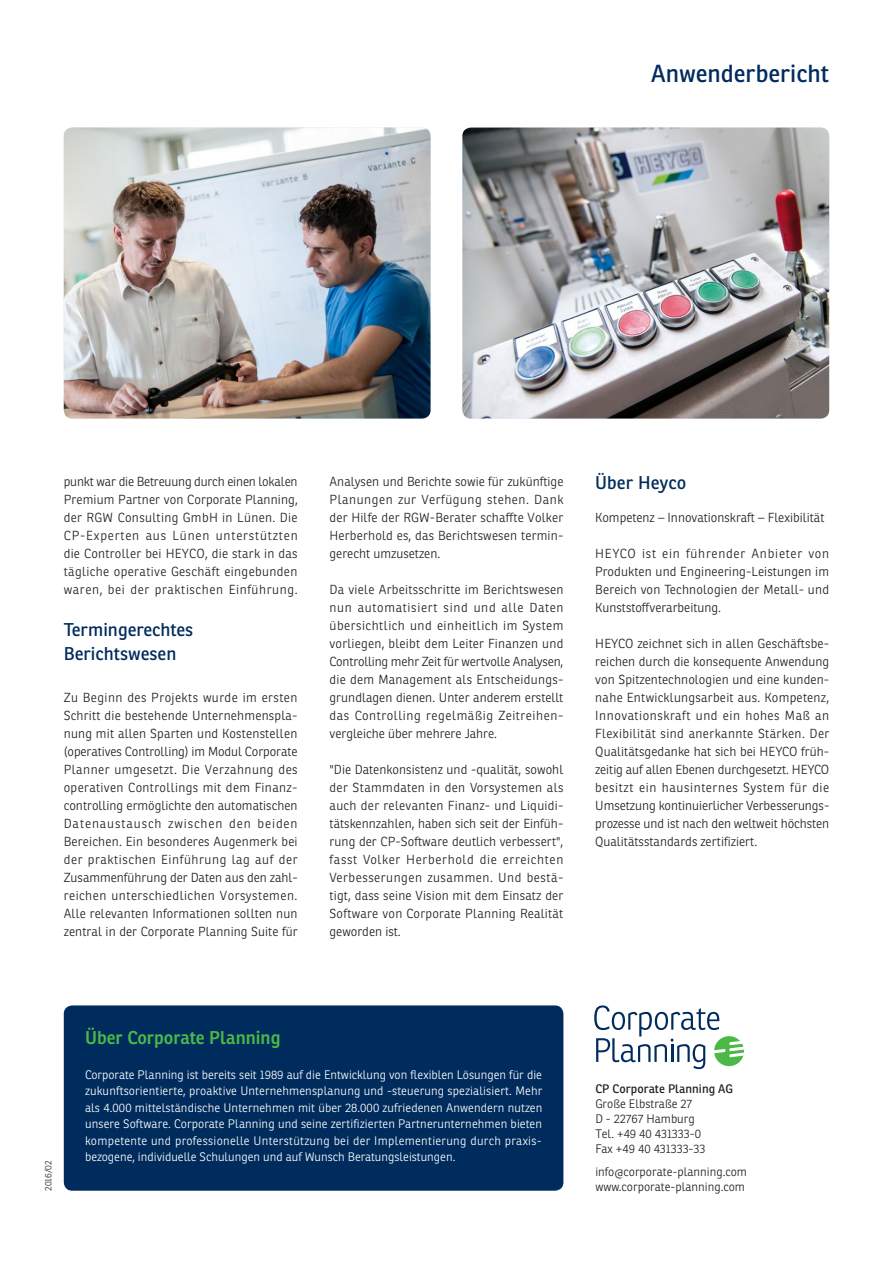
<style>
.page{position:relative;width:893px;height:1263px;background:#fff}
.page>*{position:absolute;margin:0;border:0;box-sizing:border-box;transform-origin:0 0}
.t1{font:24px "Ronnia";color:#002c5d}
.t2{font:18px/24px "Ronnia";color:#002c5d}
.t3{font:600 18px "Ronnia";color:#4cb848}
.t4{font:300 12.75px/18px "Ronnia";letter-spacing:.005em;color:#231f20;text-align:justify}
.t5{font:300 12px/16.5px "Ronnia";letter-spacing:.01em;color:#fff}
.t6{font:300 12px/15px "Ronnia";color:#231f20}
.t7{font:12px "Ronnia";color:#231f20}
.t8{font:300 9px "Ronnia";letter-spacing:-.005em;color:#231f20}
</style>
<div class="page">
<div style="left:64px;top:1005px;width:499px;height:186px;background:#002c5d;border-radius:9px"></div>
<svg style="left:594px;top:1005px;width:150px;height:64px"></svg>
<img style="left:64px;top:128px;width:367px;height:290px">
<img style="left:462px;top:128px;width:367px;height:290px">
<h1 class="t1" style="left:651px;top:58px;width:179px">Anwenderbericht</h1>
<p class="t4" style="left:64px;top:472px;width:235px">punkt war die Betreuung durch einen lokalen Premium Partner von Corporate Planning, der RGW Consulting GmbH in Lünen. Die CP-Experten aus Lünen unterstützten die Controller bei HEYCO, die stark in das tägliche operative Geschäft eingebunden waren, bei der praktischen Einführung.</p>
<h2 class="t2" style="left:64px;top:617px;width:131px">Termingerechtes<br>Berichtswesen</h2>
<p class="t4" style="left:64px;top:688px;width:236px">Zu Beginn des Projekts wurde im ersten Schritt die bestehende Unternehmenspla&shy;nung mit allen Sparten und Kostenstellen (operatives Controlling) im Modul Corporate Planner umgesetzt. Die Verzahnung des operativen Controllings mit dem Finanz&shy;controlling ermöglichte den automatischen Datenaustausch zwischen den beiden Bereichen. Ein besonderes Augenmerk bei der praktischen Einführung lag auf der Zusammenführung der Daten aus den zahl&shy;reichen unterschiedlichen Vorsystemen.<br>Alle relevanten Informationen sollten nun zentral in der Corporate Planning Suite für</p>
<p class="t4" style="left:330px;top:472px;width:235px">Analysen und Berichte sowie für zukünftige Planungen zur Verfügung stehen. Dank der Hilfe der RGW-Berater schaffte Volker Herberhold es, das Berichtswesen termin&shy;gerecht umzusetzen.</p>
<p class="t4" style="left:330px;top:580px;width:236px">Da viele Arbeitsschritte im Berichtswesen nun automatisiert sind und alle Daten übersichtlich und einheitlich im System vorliegen, bleibt dem Leiter Finanzen und Controlling mehr Zeit für wertvolle Analysen, die dem Management als Entscheidungs&shy;grundlagen dienen. Unter anderem erstellt das Controlling regelmäßig Zeitreihen&shy;vergleiche über mehrere Jahre.</p>
<p class="t4" style="left:330px;top:761px;width:236px">"Die Datenkonsistenz und -qualität, sowohl der Stammdaten in den Vorsystemen als auch der relevanten Finanz- und Liquidi&shy;tätskennzahlen, haben sich seit der Einfüh&shy;rung der CP-Software deutlich verbessert", fasst Volker Herberhold die erreichten Verbesserungen zusammen. Und bestä&shy;tigt, dass seine Vision mit dem Einsatz der Software von Corporate Planning Realität geworden ist.</p>
<h2 class="t2" style="left:595px;top:470px;width:92px">Über Heyco</h2>
<p class="t4" style="left:595px;top:508px;width:231px">Kompetenz – Innovationskraft – Flexibilität</p>
<p class="t4" style="left:595px;top:544px;width:235px">HEYCO ist ein führender Anbieter von Produkten und Engineering-Leistungen im Bereich von Technologien der Metall- und Kunststoffverarbeitung.</p>
<p class="t4" style="left:595px;top:634px;width:236px">HEYCO zeichnet sich in allen Geschäftsbe&shy;reichen durch die konsequente Anwendung von Spitzentechnologien und eine kunden&shy;nahe Entwicklungsarbeit aus. Kompetenz, Innovationskraft und ein hohes Maß an Flexibilität sind anerkannte Stärken. Der Qualitätsgedanke hat sich bei HEYCO früh&shy;zeitig auf allen Ebenen durchgesetzt. HEYCO besitzt ein hausinternes System für die Umsetzung kontinuierlicher Verbesserungs&shy;prozesse und ist nach den weltweit höchsten Qualitätsstandards zertifiziert.</p>
<p class="t8" style="left:43px;top:1191px;width:32px;rotate:-90deg">2016/02</p>
<h2 class="t3" style="left:85px;top:1026px;width:197px">Über Corporate Planning</h2>
<p class="t5" style="left:85px;top:1066px;width:459px">Corporate Planning ist bereits seit 1989 auf die Entwicklung von flexiblen Lösungen für die zukunftsorientierte, proaktive Unternehmensplanung und -steuerung spezialisiert. Mehr als 4.000 mittelständische Unternehmen mit über 28.000 zufriedenen Anwendern nutzen unsere Software. Corporate Planning und seine zertifizierten Partnerunternehmen bieten kompetente und professionelle Unterstützung bei der Implementierung durch praxis&shy;bezogene, individuelle Schulungen und auf Wunsch Beratungsleistungen.</p>
<p class="t7" style="left:595px;top:1081px;width:139px">CP Corporate Planning AG</p>
<p class="t6" style="left:595px;top:1096px;width:112px">Große Elbstraße 27<br>D - 22767 Hamburg<br>Tel. +49 40 431333-0<br>Fax +49 40 431333-33</p>
<p class="t6" style="left:595px;top:1164px;width:153px">info@corporate-planning.com</p>
<p class="t6" style="left:595px;top:1179px;width:151px">www.corporate-planning.com</p>
</div>
